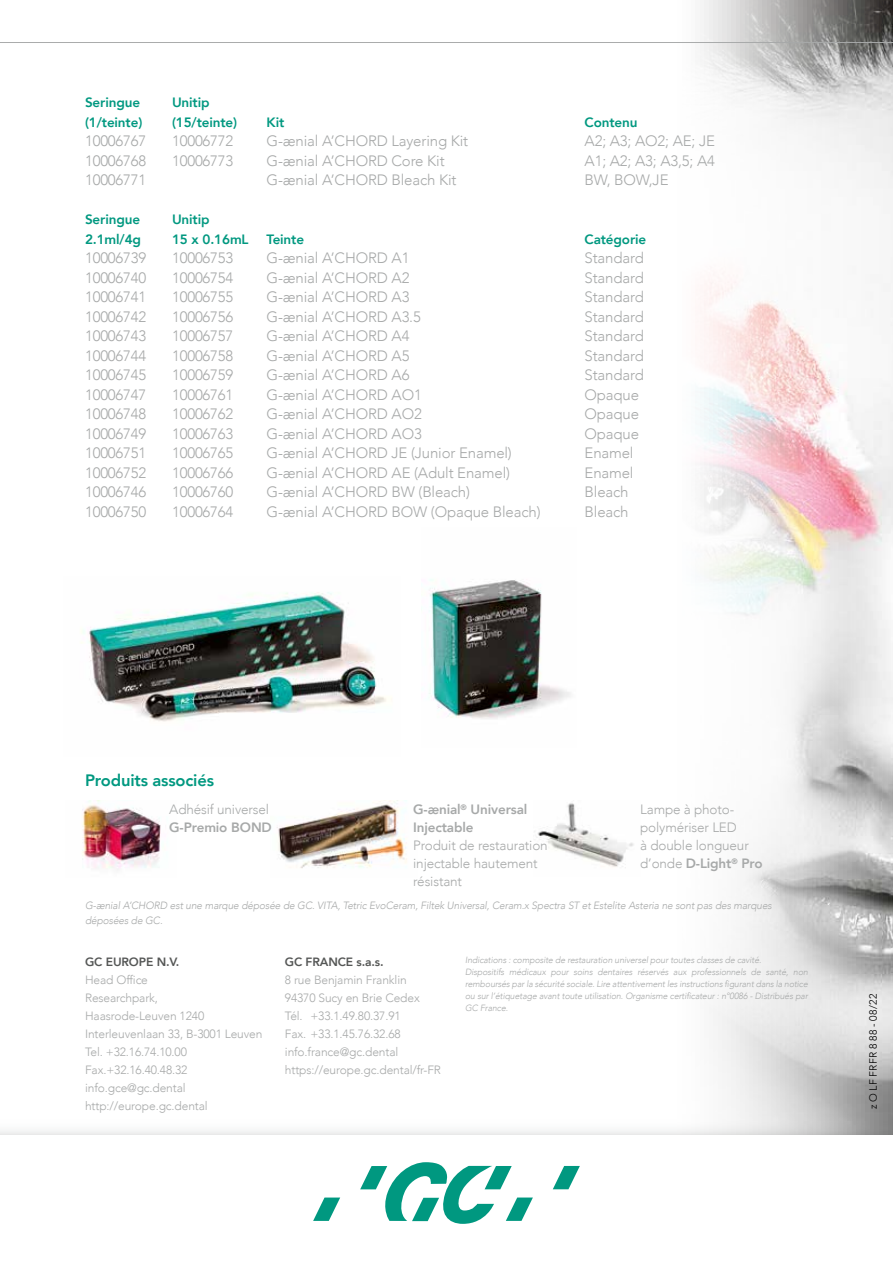
<style>
.page{position:relative;width:893px;height:1263px;background:#fff}
.page>*{position:absolute;margin:0;border:0;box-sizing:border-box;transform-origin:0 0}
.t1{font:800 16.5px "Avenir";letter-spacing:-.01em;color:#009880}
.t2{font:300 15px "Avenir";letter-spacing:-.01em;color:#a7a9a9}
.t3{font:300 13.5px/18px "Avenir";letter-spacing:-.01em;color:#a7a9a9}
.t4{font:800 13.5px "Avenir";letter-spacing:-.01em;color:#009880}
.t5{font:800 13.5px/18px "Avenir";letter-spacing:-.01em;color:#a7a9a9}
.t6{font:300 12px/18px "Avenir";letter-spacing:-.01em;color:#a7a9a9}
.t7{font:800 12px "Avenir";letter-spacing:-.01em;color:#555756}
.t8{font:italic 300 10.5px/15px "Avenir";letter-spacing:-.01em;color:#a7a9a9}
.t9{font:300 10.5px "Avenir";letter-spacing:.025em;color:#000}
.t10{font:italic 300 9px/12px "Avenir";letter-spacing:-.01em;color:#a7a9a9}
.s1{font-weight:800}
</style>
<div class="page">
<img style="left:700px;top:0;width:193px;height:1115px">
<img style="left:82px;top:801px;width:79px;height:69px">
<img style="left:277px;top:801px;width:130px;height:67px">
<img style="left:534px;top:803px;width:100px;height:65px">
<svg style="left:0;top:1115px;width:893px;height:19px"></svg>
<img style="left:81px;top:592px;width:311px;height:130px">
<img style="left:429px;top:579px;width:142px;height:140px">
<svg style="left:0;top:42px;width:893px;height:107px"></svg>
<svg style="left:553px;top:1166px;width:27px;height:23px"></svg>
<svg style="left:360px;top:1162px;width:173px;height:62px"></svg>
<svg style="left:313px;top:1197px;width:27px;height:24px"></svg>
<p class="t4" style="left:85px;top:92px;width:57px">Seringue</p>
<p class="t4" style="left:172px;top:92px;width:39px">Unitip</p>
<p class="t4" style="left:85px;top:111px;width:59px">(1/teinte)</p>
<p class="t4" style="left:172px;top:111px;width:67px">(15/teinte)</p>
<p class="t4" style="left:267px;top:111px;width:19px">Kit</p>
<p class="t4" style="left:585px;top:111px;width:54px">Contenu</p>
<p class="t2" style="left:85px;top:132px;width:63px">10006767</p>
<p class="t2" style="left:172px;top:132px;width:63px">10006772</p>
<p class="t2" style="left:267px;top:132px;width:203px">G-ænial A’CHORD Layering Kit</p>
<p class="t2" style="left:585px;top:132px;width:132px">A2; A3; AO2; AE; JE</p>
<p class="t2" style="left:85px;top:152px;width:63px">10006768</p>
<p class="t2" style="left:172px;top:152px;width:63px">10006773</p>
<p class="t2" style="left:267px;top:152px;width:180px">G-ænial A’CHORD Core Kit</p>
<p class="t2" style="left:585px;top:152px;width:132px">A1; A2; A3; A3,5; A4</p>
<p class="t2" style="left:85px;top:171px;width:63px">10006771</p>
<p class="t2" style="left:267px;top:171px;width:192px">G-ænial A’CHORD Bleach Kit</p>
<p class="t2" style="left:585px;top:171px;width:85px">BW, BOW,JE</p>
<p class="t4" style="left:85px;top:209px;width:57px">Seringue</p>
<p class="t4" style="left:172px;top:209px;width:39px">Unitip</p>
<p class="t4" style="left:85px;top:228px;width:58px">2.1ml/4g</p>
<p class="t4" style="left:172px;top:228px;width:78px">15 x 0.16mL</p>
<p class="t4" style="left:267px;top:228px;width:39px">Teinte</p>
<p class="t4" style="left:585px;top:228px;width:63px">Catégorie</p>
<p class="t2" style="left:85px;top:249px;width:63px">10006739</p>
<p class="t2" style="left:172px;top:249px;width:63px">10006753</p>
<p class="t2" style="left:267px;top:249px;width:144px">G-ænial A’CHORD A1</p>
<p class="t2" style="left:585px;top:249px;width:61px">Standard</p>
<p class="t2" style="left:85px;top:269px;width:63px">10006740</p>
<p class="t2" style="left:172px;top:269px;width:63px">10006754</p>
<p class="t2" style="left:267px;top:269px;width:144px">G-ænial A’CHORD A2</p>
<p class="t2" style="left:585px;top:269px;width:61px">Standard</p>
<p class="t2" style="left:85px;top:288px;width:63px">10006741</p>
<p class="t2" style="left:172px;top:288px;width:63px">10006755</p>
<p class="t2" style="left:267px;top:288px;width:144px">G-ænial A’CHORD A3</p>
<p class="t2" style="left:585px;top:288px;width:61px">Standard</p>
<p class="t2" style="left:85px;top:308px;width:63px">10006742</p>
<p class="t2" style="left:172px;top:308px;width:63px">10006756</p>
<p class="t2" style="left:267px;top:308px;width:156px">G-ænial A’CHORD A3.5</p>
<p class="t2" style="left:585px;top:308px;width:61px">Standard</p>
<p class="t2" style="left:85px;top:327px;width:63px">10006743</p>
<p class="t2" style="left:172px;top:327px;width:63px">10006757</p>
<p class="t2" style="left:267px;top:327px;width:144px">G-ænial A’CHORD A4</p>
<p class="t2" style="left:585px;top:327px;width:61px">Standard</p>
<p class="t2" style="left:85px;top:347px;width:63px">10006744</p>
<p class="t2" style="left:172px;top:347px;width:63px">10006758</p>
<p class="t2" style="left:267px;top:347px;width:144px">G-ænial A’CHORD A5</p>
<p class="t2" style="left:585px;top:347px;width:61px">Standard</p>
<p class="t2" style="left:85px;top:366px;width:63px">10006745</p>
<p class="t2" style="left:172px;top:366px;width:63px">10006759</p>
<p class="t2" style="left:267px;top:366px;width:144px">G-ænial A’CHORD A6</p>
<p class="t2" style="left:585px;top:366px;width:61px">Standard</p>
<p class="t2" style="left:85px;top:386px;width:63px">10006747</p>
<p class="t2" style="left:172px;top:386px;width:63px">10006761</p>
<p class="t2" style="left:267px;top:386px;width:157px">G-ænial A’CHORD AO1</p>
<p class="t2" style="left:585px;top:386px;width:56px">Opaque</p>
<p class="t2" style="left:85px;top:405px;width:63px">10006748</p>
<p class="t2" style="left:172px;top:405px;width:63px">10006762</p>
<p class="t2" style="left:267px;top:405px;width:157px">G-ænial A’CHORD AO2</p>
<p class="t2" style="left:585px;top:405px;width:56px">Opaque</p>
<p class="t2" style="left:85px;top:425px;width:63px">10006749</p>
<p class="t2" style="left:172px;top:425px;width:63px">10006763</p>
<p class="t2" style="left:267px;top:425px;width:157px">G-ænial A’CHORD AO3</p>
<p class="t2" style="left:585px;top:425px;width:56px">Opaque</p>
<p class="t2" style="left:85px;top:444px;width:63px">10006751</p>
<p class="t2" style="left:172px;top:444px;width:63px">10006765</p>
<p class="t2" style="left:267px;top:444px;width:247px">G-ænial A’CHORD JE (Junior Enamel)</p>
<p class="t2" style="left:585px;top:444px;width:50px">Enamel</p>
<p class="t2" style="left:85px;top:464px;width:63px">10006752</p>
<p class="t2" style="left:172px;top:464px;width:63px">10006766</p>
<p class="t2" style="left:267px;top:464px;width:245px">G-ænial A’CHORD AE (Adult Enamel)</p>
<p class="t2" style="left:585px;top:464px;width:50px">Enamel</p>
<p class="t2" style="left:85px;top:483px;width:63px">10006746</p>
<p class="t2" style="left:172px;top:483px;width:63px">10006760</p>
<p class="t2" style="left:267px;top:483px;width:205px">G-ænial A’CHORD BW (Bleach)</p>
<p class="t2" style="left:585px;top:483px;width:45px">Bleach</p>
<p class="t2" style="left:85px;top:503px;width:63px">10006750</p>
<p class="t2" style="left:172px;top:503px;width:63px">10006764</p>
<p class="t2" style="left:267px;top:503px;width:276px">G-ænial A’CHORD BOW (Opaque Bleach)</p>
<p class="t2" style="left:585px;top:503px;width:45px">Bleach</p>
<p class="t1" style="left:85px;top:768px;width:131px">Produits associés</p>
<p class="t3" style="left:169px;top:801px;width:101px">Adhésif universel</p>
<p class="t5" style="left:169px;top:818px;width:104px">G-Premio BOND</p>
<p class="t3" style="left:640px;top:801px;width:124px">Lampe à photo&shy;polymériser LED<br>à double longueur d’onde <span class="s1">D-Light</span><sup>®</sup> <span class="s1">Pro</span></p>
<p class="t8" style="left:85px;top:898px;width:688px">G-ænial A’CHORD est une marque déposée de GC. VITA, Tetric EvoCeram, Filtek Universal, Ceram.x Spectra ST et Estelite Asteria ne sont pas des marques déposées de GC.</p>
<p class="t5" style="left:413px;top:800px;width:116px">G-ænial<sup>®</sup> Universal<br>Injectable</p>
<p class="t3" style="left:413px;top:837px;width:136px">Produit de restauration injectable hautement résistant</p>
<p class="t7" style="left:85px;top:952px;width:96px">GC EUROPE N.V.</p>
<p class="t6" style="left:85px;top:971px;width:179px">Head Office<br>Researchpark,<br>Haasrode-Leuven 1240<br>Interleuvenlaan 33, B-3001 Leuven<br>Tel. +32.16.74.10.00<br>Fax.+32.16.40.48.32 info.gce@gc.dental http://europe.gc.dental</p>
<p class="t7" style="left:285px;top:952px;width:100px">GC FRANCE s.a.s.</p>
<p class="t6" style="left:285px;top:971px;width:158px">8 rue Benjamin Franklin<br>94370 Sucy en Brie Cedex<br>Tél. +33.1.49.80.37.91<br>Fax. +33.1.45.76.32.68 info.france@gc.dental https://europe.gc.dental/fr-FR</p>
<p class="t10" style="left:465px;top:954px;width:344px">Indications : composite de restauration universel pour toutes classes de cavité.<br>Dispositifs médicaux pour soins dentaires réservés aux professionnels de santé, non remboursés par la sécurité sociale. Lire attentivement les instructions figurant dans la notice ou sur l’étiquetage avant toute utilisation. Organisme certificateur : n°0086 - Distribués par GC France.</p>
<p class="t9" style="left:867px;top:1109px;width:117px;rotate:-90deg">z O LF FRFR 8 88 - 08/22</p>
</div>
